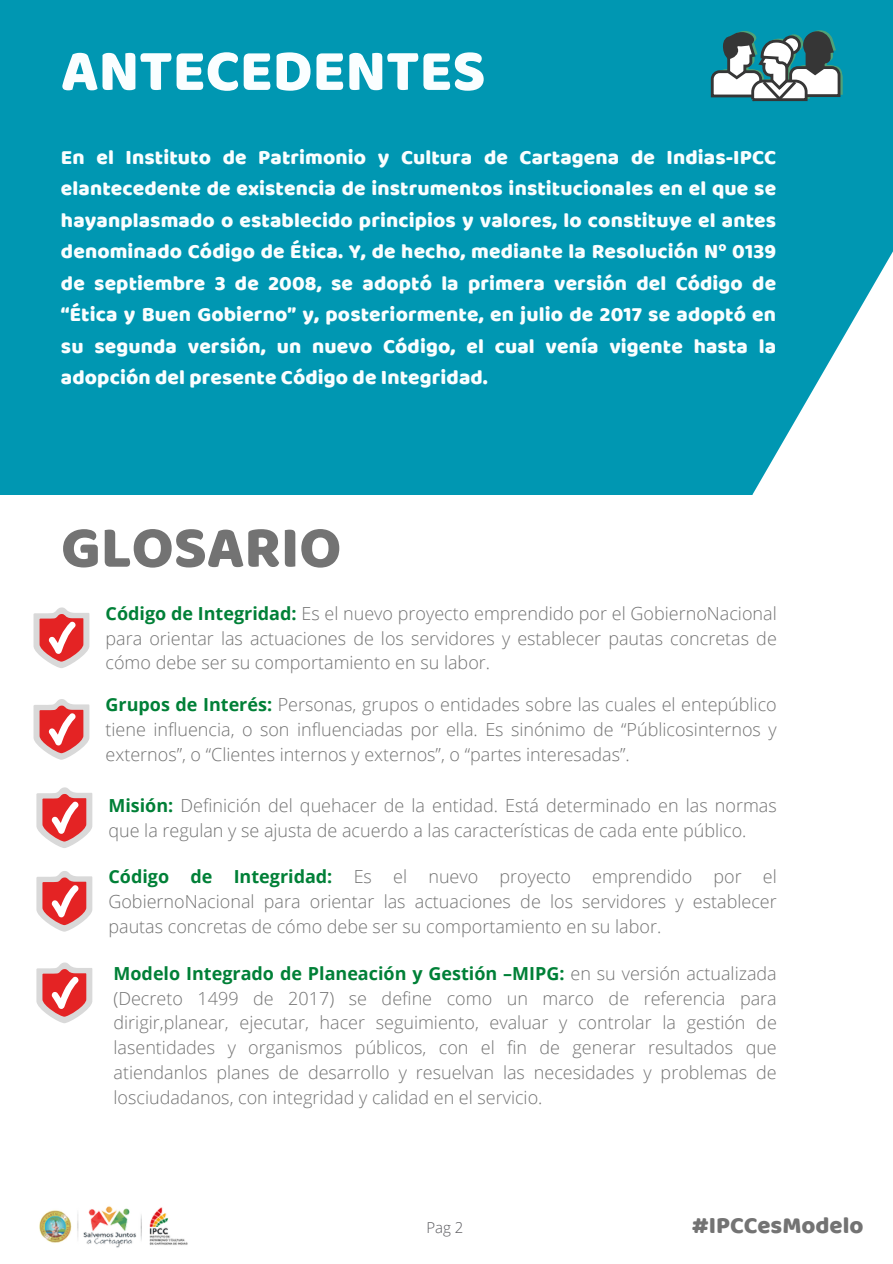
<style>
.page{position:relative;width:893px;height:1264px;background:#fff}
.page>*{position:absolute;margin:0;border:0;box-sizing:border-box;transform-origin:0 0}
.t1{font:60px "Baloo";color:#fafeff}
.t2{font:60px "Baloo";color:#737373}
.t3{font:24px "Baloo Thambi";color:#737373}
.t4{font:21px/31.5px "Baloo";letter-spacing:.005em;color:#fafeff;text-align:justify}
.t5{font:300 18px/24.8px "Open Sans";color:#737373;text-align:justify}
.t6{font:300 15px "Open Sans";color:#5a5a5e}
.s1{font-weight:700;color:#008037}
</style>
<div class="page">
<div style="left:0;top:0;width:892px;height:495px;background:#0097b2"></div>
<svg style="left:752px;top:253px;width:140px;height:242px"></svg>
<svg style="left:33px;top:607px;width:56px;height:61px"></svg>
<svg style="left:33px;top:699px;width:56px;height:60px"></svg>
<svg style="left:36px;top:787px;width:56px;height:61px"></svg>
<svg style="left:36px;top:871px;width:56px;height:60px"></svg>
<svg style="left:36px;top:962px;width:56px;height:61px"></svg>
<svg style="left:710px;top:30px;width:132px;height:72px"></svg>
<img style="left:39px;top:1206px;width:149px;height:42px">
<p class="t1" style="left:61px;top:34px;width:426px">ANTECEDENTES</p>
<p class="t4" style="left:61px;top:141px;width:716px">En el Instituto de Patrimonio y Cultura de Cartagena de Indias-IPCC elantecedente de existencia de instrumentos institucionales en el que se hayanplasmado o establecido principios y valores, lo constituye el antes denominado Código de Ética. Y, de hecho, mediante la Resolución Nº 0139 de septiembre 3 de 2008, se adoptó la primera versión del Código de “Ética y Buen Gobierno” y, posteriormente, en julio de 2017 se adoptó en su segunda versión, un nuevo Código, el cual venía vigente hasta la adopción del presente Código de Integridad.</p>
<p class="t2" style="left:61px;top:510px;width:282px">GLOSARIO</p>
<p class="t5" style="left:105px;top:600px;width:672px"><span class="s1">Código de Integridad:</span> Es el nuevo proyecto emprendido por el GobiernoNacional para orientar las actuaciones de los servidores y establecer pautas concretas de cómo debe ser su comportamiento en su labor.</p>
<p class="t5" style="left:105px;top:692px;width:672px"><span class="s1">Grupos de Interés:</span> Personas, grupos o entidades sobre las cuales el entepúblico tiene influencia, o son influenciadas por ella. Es sinónimo de “Públicosinternos y externos”, o “Clientes internos y externos”, o “partes interesadas”.</p>
<p class="t5" style="left:108px;top:792px;width:669px"><span class="s1">Misión:</span> Definición del quehacer de la entidad. Está determinado en las normas que la regulan y se ajusta de acuerdo a las características de cada ente público.</p>
<p class="t5" style="left:108px;top:864px;width:669px"><span class="s1">Código de Integridad:</span> Es el nuevo proyecto emprendido por el GobiernoNacional para orientar las actuaciones de los servidores y establecer pautas concretas de cómo debe ser su comportamiento en su labor.</p>
<p class="t5" style="left:113px;top:960px;width:664px"><span class="s1">Modelo Integrado de Planeación y Gestión –MIPG:</span> en su versión actualizada (Decreto 1499 de 2017) se define como un marco de referencia para dirigir,planear, ejecutar, hacer seguimiento, evaluar y controlar la gestión de lasentidades y organismos públicos, con el fin de generar resultados que atiendanlos planes de desarrollo y resuelvan las necesidades y problemas de losciudadanos, con integridad y calidad en el servicio.</p>
<p class="t6" style="left:426px;top:1216px;width:38px">Pag 2</p>
<p class="t3" style="left:691px;top:1207px;width:173px">#IPCCesModelo</p>
</div>
